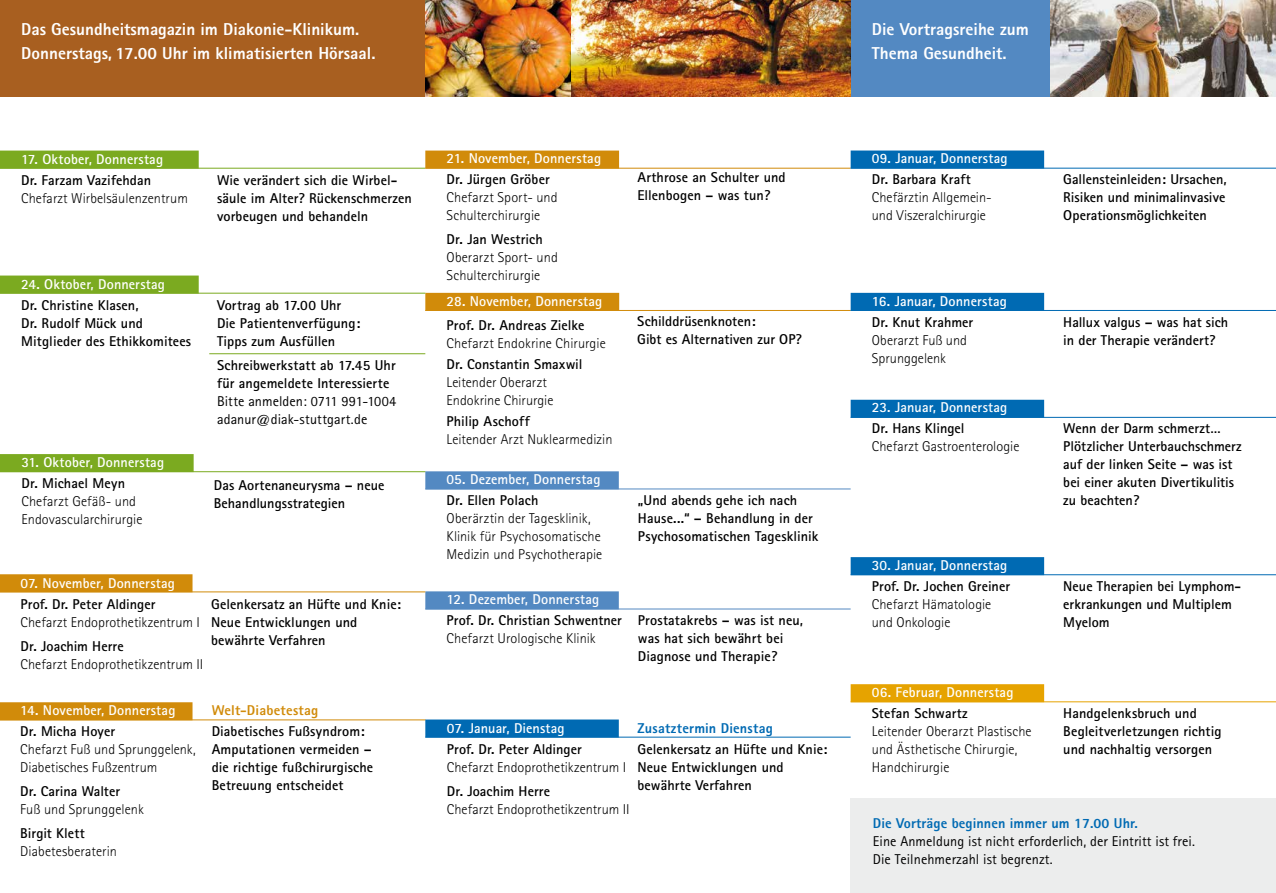
<style>
.page{position:relative;width:1276px;height:893px;background:#fff}
.page>*{position:absolute;margin:0;border:0;box-sizing:border-box;transform-origin:0 0}
.t1{font:800 17.25px/24px "Rotis Sans Serif";color:#fff}
.t2{font:700 14.25px/18px "Rotis Sans Serif";letter-spacing:.005em;color:#000}
.t3{font:300 14.25px/18px "Rotis Sans Serif";letter-spacing:.005em;color:#000}
.t4{font:700 14.25px "Rotis Sans Serif";letter-spacing:.01em;color:#fff}
.t5{font:14.25px/18px "Rotis Sans Serif";letter-spacing:.005em;color:#000}
.t6{font:800 14.25px "Rotis Sans Serif";letter-spacing:.005em;color:#006ab3}
.t7{font:800 14.25px "Rotis Sans Serif";letter-spacing:.015em;color:#d18b0a}
</style>
<div class="page">
<div style="left:0;top:0;width:452px;height:97px;background:#a85f20"></div>
<div style="left:850px;top:0;width:250px;height:97px;background:#5389c2"></div>
<img style="left:425px;top:0;width:425px;height:97px">
<img style="left:1050px;top:0;width:226px;height:97px">
<div style="left:425px;top:293px;width:194px;height:17px;background:#d18b0a"></div>
<hr style="left:425px;top:310px;width:425px;height:1px;background:#d18b0a">
<div style="left:0;top:454px;width:194px;height:17px;background:#7baa20"></div>
<hr style="left:0;top:471px;width:425px;height:1px;background:#7baa20">
<div style="left:0;top:151px;width:199px;height:17px;background:#7baa20"></div>
<div style="left:0;top:276px;width:199px;height:17px;background:#7baa20"></div>
<hr style="left:0;top:168px;width:425px;height:1px;background:#7baa20">
<hr style="left:0;top:293px;width:425px;height:1px;background:#7baa20">
<hr style="left:209px;top:353px;width:216px;height:1px;background:#7baa20">
<div style="left:425px;top:151px;width:194px;height:17px;background:#d18b0a"></div>
<hr style="left:425px;top:168px;width:425px;height:1px;background:#d18b0a">
<div style="left:0;top:702px;width:192px;height:17px;background:#d18b0a"></div>
<div style="left:425px;top:471px;width:194px;height:18px;background:#5389c2"></div>
<div style="left:425px;top:591px;width:194px;height:18px;background:#5389c2"></div>
<div style="left:850px;top:684px;width:194px;height:17px;background:#e6a300"></div>
<div style="left:850px;top:151px;width:194px;height:17px;background:#006ab3"></div>
<div style="left:850px;top:293px;width:194px;height:17px;background:#006ab3"></div>
<div style="left:850px;top:400px;width:194px;height:17px;background:#006ab3"></div>
<div style="left:850px;top:557px;width:194px;height:17px;background:#006ab3"></div>
<hr style="left:0;top:719px;width:426px;height:1px;background:#d18b0a">
<hr style="left:425px;top:489px;width:425px;height:1px;background:#5389c2">
<hr style="left:425px;top:609px;width:425px;height:1px;background:#5389c2">
<hr style="left:850px;top:701px;width:426px;height:1px;background:#e6a300">
<hr style="left:850px;top:168px;width:426px;height:1px;background:#006ab3">
<hr style="left:850px;top:310px;width:426px;height:1px;background:#006ab3">
<hr style="left:850px;top:417px;width:426px;height:1px;background:#006ab3">
<hr style="left:850px;top:574px;width:426px;height:1px;background:#006ab3">
<div style="left:0;top:574px;width:192px;height:17px;background:#d18b0a"></div>
<div style="left:425px;top:719px;width:194px;height:18px;background:#006ab3"></div>
<hr style="left:0;top:591px;width:425px;height:1px;background:#d18b0a">
<hr style="left:425px;top:737px;width:425px;height:1px;background:#006ab3">
<div style="left:850px;top:799px;width:426px;height:94px;background:#eceded"></div>
<p class="t1" style="left:21px;top:17px;width:356px">Das Gesundheitsmagazin im Diakonie-Klinikum.<br>Donnerstags, 17.00 Uhr im klimatisierten Hörsaal.</p>
<p class="t4" style="left:21px;top:150px;width:143px">17. Oktober, Donnerstag</p>
<p class="t2" style="left:21px;top:171px;width:131px">Dr. Farzam Vazifehdan</p>
<p class="t3" style="left:21px;top:189px;width:168px">Chefarzt Wirbelsäulenzentrum</p>
<p class="t2" style="left:217px;top:171px;width:196px">Wie verändert sich die Wirbel&shy;säule im Alter? Rückenschmerzen vorbeugen und behandeln</p>
<p class="t4" style="left:21px;top:275px;width:145px">24. Oktober, Donnerstag</p>
<p class="t2" style="left:21px;top:296px;width:171px">Dr. Christine Klasen,<br>Dr. Rudolf Mück und<br>Mitglieder des Ethikkomitees</p>
<p class="t4" style="left:21px;top:453px;width:144px">31. Oktober, Donnerstag</p>
<p class="t2" style="left:21px;top:474px;width:105px">Dr. Michael Meyn</p>
<p class="t3" style="left:21px;top:493px;width:123px">Chefarzt Gefäß- und<br>Endovascularchirurgie</p>
<p class="t2" style="left:217px;top:295px;width:145px">Vortrag ab 17.00 Uhr<br>Die Patientenverfügung:<br>Tipps zum Ausfüllen</p>
<p class="t2" style="left:217px;top:355px;width:180px">Schreibwerkstatt ab 17.45 Uhr für angemeldete Interessierte</p>
<p class="t5" style="left:217px;top:392px;width:181px">Bitte anmelden: 0711 991-1004 adanur@diak-stuttgart.de</p>
<p class="t2" style="left:214px;top:476px;width:172px">Das Aortenaneurysma – neue<br>Behandlungsstrategien</p>
<p class="t4" style="left:21px;top:574px;width:156px">07. November, Donnerstag</p>
<p class="t2" style="left:21px;top:595px;width:136px">Prof. Dr. Peter Aldinger</p>
<p class="t3" style="left:21px;top:613px;width:181px">Chefarzt Endoprothetikzentrum I</p>
<p class="t2" style="left:21px;top:637px;width:105px">Dr. Joachim Herre</p>
<p class="t3" style="left:21px;top:655px;width:184px">Chefarzt Endoprothetikzentrum II</p>
<p class="t2" style="left:211px;top:595px;width:191px">Gelenkersatz an Hüfte und Knie:<br>Neue Entwicklungen und bewährte Verfahren</p>
<p class="t4" style="left:20px;top:702px;width:157px">14. November, Donnerstag</p>
<p class="t2" style="left:20px;top:722px;width:96px">Dr. Micha Hoyer</p>
<p class="t3" style="left:20px;top:741px;width:177px">Chefarzt Fuß und Sprunggelenk,<br>Diabetisches Fußzentrum</p>
<p class="t2" style="left:20px;top:782px;width:101px">Dr. Carina Walter</p>
<p class="t3" style="left:20px;top:801px;width:125px">Fuß und Sprunggelenk</p>
<p class="t2" style="left:20px;top:824px;width:66px">Birgit Klett</p>
<p class="t3" style="left:20px;top:843px;width:98px">Diabetesberaterin</p>
<p class="t7" style="left:212px;top:701px;width:108px">Welt-Diabetestag</p>
<p class="t2" style="left:212px;top:722px;width:163px">Diabetisches Fußsyndrom:<br>Amputationen vermeiden – die richtige fußchirurgische<br>Betreuung entscheidet</p>
<p class="t4" style="left:446px;top:150px;width:156px">21. November, Donnerstag</p>
<p class="t2" style="left:446px;top:170px;width:105px">Dr. Jürgen Gröber</p>
<p class="t3" style="left:446px;top:189px;width:113px">Chefarzt Sport- und<br>Schulterchirurgie</p>
<p class="t2" style="left:446px;top:230px;width:98px">Dr. Jan Westrich</p>
<p class="t3" style="left:446px;top:249px;width:113px">Oberarzt Sport- und<br>Schulterchirurgie</p>
<p class="t4" style="left:446px;top:292px;width:157px">28. November, Donnerstag</p>
<p class="t2" style="left:446px;top:316px;width:139px">Prof. Dr. Andreas Zielke</p>
<p class="t3" style="left:446px;top:334px;width:161px">Chefarzt Endokrine Chirurgie</p>
<p class="t2" style="left:446px;top:355px;width:137px">Dr. Constantin Smaxwil</p>
<p class="t3" style="left:446px;top:373px;width:108px">Leitender Oberarzt<br>Endokrine Chirurgie</p>
<p class="t2" style="left:446px;top:412px;width:85px">Philip Aschoff</p>
<p class="t3" style="left:446px;top:430px;width:167px">Leitender Arzt Nuklearmedizin</p>
<p class="t4" style="left:446px;top:470px;width:155px">05. Dezember, Donnerstag</p>
<p class="t2" style="left:446px;top:491px;width:93px">Dr. Ellen Polach</p>
<p class="t3" style="left:446px;top:509px;width:157px">Oberärztin der Tagesklinik,<br>Klinik für Psychosomatische<br>Medizin und Psychotherapie</p>
<p class="t4" style="left:446px;top:590px;width:154px">12. Dezember, Donnerstag</p>
<p class="t2" style="left:446px;top:611px;width:177px">Prof. Dr. Christian Schwentner</p>
<p class="t3" style="left:446px;top:629px;width:151px">Chefarzt Urologische Klinik</p>
<p class="t2" style="left:637px;top:167px;width:150px">Arthrose an Schulter und<br>Ellenbogen – was tun?</p>
<p class="t2" style="left:637px;top:312px;width:166px">Schilddrüsenknoten:<br>Gibt es Alternativen zur OP?</p>
<p class="t2" style="left:638px;top:491px;width:182px">„Und abends gehe ich nach<br>Hause...“ – Behandlung in der<br>Psychosomatischen Tagesklinik</p>
<p class="t2" style="left:638px;top:611px;width:167px">Prostatakrebs – was ist neu, was hat sich bewährt bei<br>Diagnose und Therapie?</p>
<p class="t4" style="left:447px;top:719px;width:119px">07. Januar, Dienstag</p>
<p class="t2" style="left:447px;top:740px;width:136px">Prof. Dr. Peter Aldinger</p>
<p class="t3" style="left:447px;top:758px;width:181px">Chefarzt Endoprothetikzentrum I</p>
<p class="t2" style="left:447px;top:782px;width:105px">Dr. Joachim Herre</p>
<p class="t3" style="left:447px;top:800px;width:184px">Chefarzt Endoprothetikzentrum II</p>
<p class="t6" style="left:637px;top:719px;width:137px">Zusatztermin Dienstag</p>
<p class="t2" style="left:637px;top:740px;width:191px">Gelenkersatz an Hüfte und Knie:<br>Neue Entwicklungen und bewährte Verfahren</p>
<p class="t1" style="left:872px;top:17px;width:158px">Die Vortragsreihe zum<br>Thema Gesundheit.</p>
<p class="t4" style="left:872px;top:149px;width:137px">09. Januar, Donnerstag</p>
<p class="t2" style="left:872px;top:170px;width:100px">Dr. Barbara Kraft</p>
<p class="t3" style="left:872px;top:188px;width:121px">Chefärztin Allgemein&shy;und Viszeralchirurgie</p>
<p class="t4" style="left:872px;top:292px;width:136px">16. Januar, Donnerstag</p>
<p class="t2" style="left:872px;top:312px;width:103px">Dr. Knut Krahmer</p>
<p class="t3" style="left:872px;top:331px;width:97px">Oberarzt Fuß und<br>Sprunggelenk</p>
<p class="t4" style="left:872px;top:399px;width:137px">23. Januar, Donnerstag</p>
<p class="t2" style="left:872px;top:419px;width:94px">Dr. Hans Klingel</p>
<p class="t3" style="left:872px;top:438px;width:149px">Chefarzt Gastroenterologie</p>
<p class="t4" style="left:872px;top:556px;width:137px">30. Januar, Donnerstag</p>
<p class="t2" style="left:872px;top:577px;width:140px">Prof. Dr. Jochen Greiner</p>
<p class="t3" style="left:872px;top:595px;width:121px">Chefarzt Hämatologie und Onkologie</p>
<p class="t4" style="left:872px;top:683px;width:143px">06. Februar, Donnerstag</p>
<p class="t2" style="left:872px;top:704px;width:97px">Stefan Schwartz</p>
<p class="t3" style="left:872px;top:722px;width:161px">Leitender Oberarzt Plastische und Ästhetische Chirurgie,<br>Handchirurgie</p>
<p class="t2" style="left:1063px;top:170px;width:165px;text-align:justify">Gallensteinleiden: Ursachen, Risiken und minimalinvasive Operationsmöglichkeiten</p>
<p class="t2" style="left:1063px;top:312px;width:166px">Hallux valgus – was hat sich in der Therapie verändert?</p>
<p class="t2" style="left:1063px;top:419px;width:180px">Wenn der Darm schmerzt…<br>Plötzlicher Unterbauchschmerz auf der linken Seite – was ist bei einer akuten Divertikulitis zu beachten?</p>
<p class="t2" style="left:1063px;top:577px;width:179px">Neue Therapien bei Lymphom&shy;erkrankungen und Multiplem<br>Myelom</p>
<p class="t2" style="left:1063px;top:704px;width:160px">Handgelenksbruch und<br>Begleitverletzungen richtig und nachhaltig versorgen</p>
<p class="t6" style="left:873px;top:814px;width:266px">Die Vorträge beginnen immer um 17.00 Uhr.</p>
<p class="t5" style="left:873px;top:832px;width:323px">Eine Anmeldung ist nicht erforderlich, der Eintritt ist frei.<br>Die Teilnehmerzahl ist begrenzt.</p>
</div>
